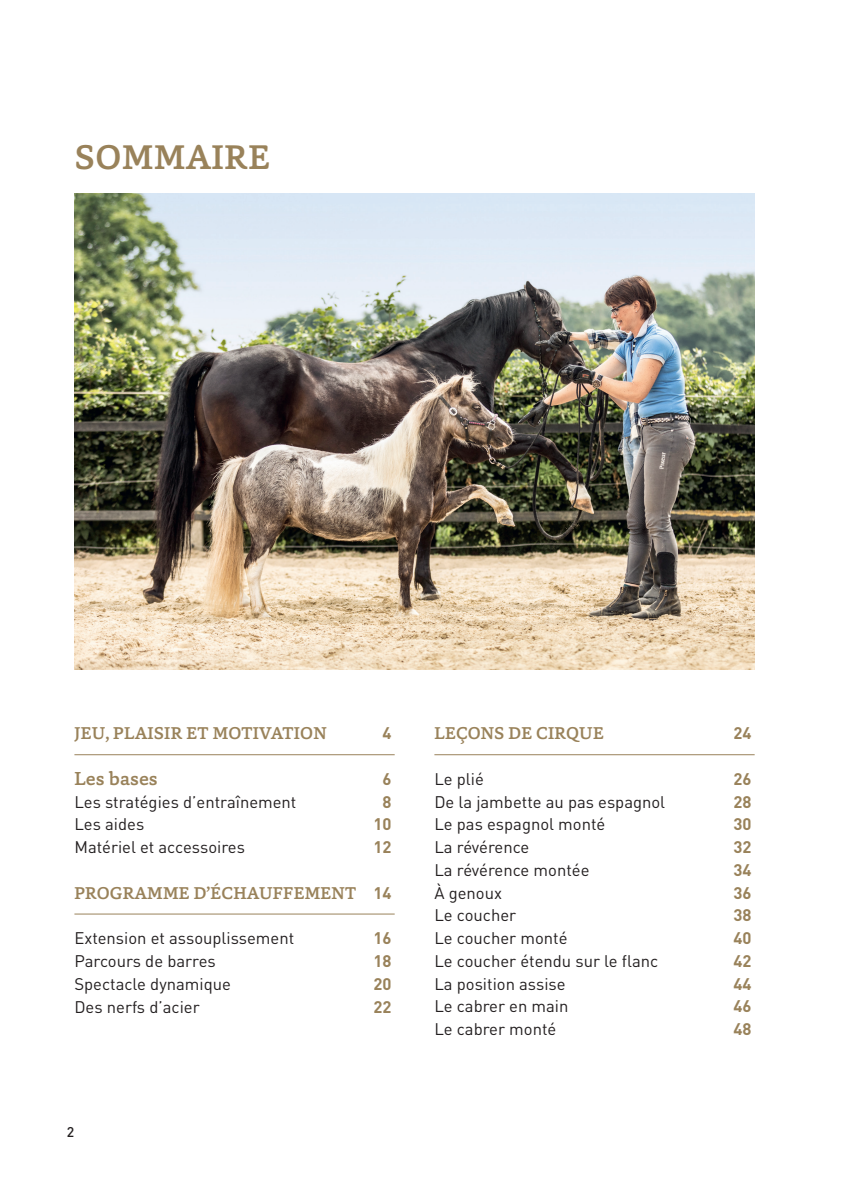
<style>
.page{position:relative;width:844px;height:1191px;background:#fff}
.page>*{position:absolute;margin:0;border:0;box-sizing:border-box;transform-origin:0 0}
.t1{font:500 35px "Capita";letter-spacing:.02em;color:#99825a}
.t2{font:500 19.25px "Capita";color:#99825a}
.t3{font:500 17.5px "Capita";letter-spacing:.01em;color:#99825a}
.t4{font:16.62px "DINOT";color:#231f20}
.t5{font:700 16.62px "DINOT";color:#99825a}
.t6{font:500 14px "DINOT";color:#231f20}
.s1{font-family:"DINOT";font-weight:700;font-size:16.62px}
</style>
<div class="page">
<hr style="left:74px;top:754px;width:320px;height:1px;background:#99825a">
<hr style="left:74px;top:913px;width:320px;height:1px;background:#99825a">
<hr style="left:434px;top:754px;width:320px;height:1px;background:#99825a">
<img style="left:74px;top:193px;width:680px;height:477px">
<h1 class="t1" style="left:75px;top:134px;width:197px">SOMMAIRE</h1>
<p class="t3" style="left:74px;top:722px;width:253px">JEU, PLAISIR ET MOTIVATION</p>
<p class="t5" style="left:382px;top:722px;width:11px">4</p>
<p class="t2" style="left:74px;top:765px;width:85px">Les bases</p>
<p class="t5" style="left:382px;top:768px;width:11px">6</p>
<p class="t4" style="left:74px;top:791px;width:223px">Les stratégies d’entraînement</p>
<p class="t5" style="left:382px;top:790px;width:11px">8</p>
<p class="t4" style="left:74px;top:814px;width:71px">Les aides</p>
<p class="t5" style="left:373px;top:813px;width:20px">10</p>
<p class="t4" style="left:74px;top:836px;width:172px">Matériel et accessoires</p>
<p class="t5" style="left:373px;top:836px;width:20px">12</p>
<p class="t3" style="left:74px;top:881px;width:318px">PROGRAMME D’ÉCHAUFFEMENT <span class="s1">14</span></p>
<p class="t4" style="left:74px;top:927px;width:221px">Extension et assouplissement</p>
<p class="t5" style="left:373px;top:927px;width:20px">16</p>
<p class="t4" style="left:74px;top:950px;width:143px">Parcours de barres</p>
<p class="t5" style="left:373px;top:950px;width:20px">18</p>
<p class="t4" style="left:74px;top:973px;width:158px">Spectacle dynamique</p>
<p class="t5" style="left:373px;top:972px;width:20px">20</p>
<p class="t4" style="left:74px;top:996px;width:127px">Des nerfs d’acier</p>
<p class="t5" style="left:373px;top:995px;width:20px">22</p>
<p class="t6" style="left:67px;top:1123px;width:9px">2</p>
<p class="t3" style="left:434px;top:722px;width:171px">LEÇONS DE CIRQUE</p>
<p class="t5" style="left:733px;top:722px;width:20px">24</p>
<p class="t4" style="left:434px;top:768px;width:51px">Le plié</p>
<p class="t5" style="left:733px;top:768px;width:20px">26</p>
<p class="t4" style="left:434px;top:791px;width:232px">De la jambette au pas espagnol</p>
<p class="t5" style="left:733px;top:790px;width:20px">28</p>
<p class="t4" style="left:434px;top:814px;width:172px">Le pas espagnol monté</p>
<p class="t5" style="left:733px;top:813px;width:20px">30</p>
<p class="t4" style="left:434px;top:836px;width:96px">La révérence</p>
<p class="t5" style="left:733px;top:836px;width:20px">32</p>
<p class="t4" style="left:434px;top:859px;width:156px">La révérence montée</p>
<p class="t5" style="left:733px;top:859px;width:20px">34</p>
<p class="t4" style="left:434px;top:882px;width:69px">À genoux</p>
<p class="t5" style="left:733px;top:881px;width:20px">36</p>
<p class="t4" style="left:434px;top:905px;width:83px">Le coucher</p>
<p class="t5" style="left:733px;top:904px;width:20px">38</p>
<p class="t4" style="left:434px;top:927px;width:134px">Le coucher monté</p>
<p class="t5" style="left:733px;top:927px;width:20px">40</p>
<p class="t4" style="left:434px;top:950px;width:225px">Le coucher étendu sur le flanc</p>
<p class="t5" style="left:733px;top:950px;width:20px">42</p>
<p class="t4" style="left:434px;top:973px;width:133px">La position assise</p>
<p class="t5" style="left:733px;top:972px;width:20px">44</p>
<p class="t4" style="left:434px;top:996px;width:135px">Le cabrer en main</p>
<p class="t5" style="left:733px;top:995px;width:20px">46</p>
<p class="t4" style="left:434px;top:1018px;width:123px">Le cabrer monté</p>
<p class="t5" style="left:733px;top:1018px;width:20px">48</p>
</div>
